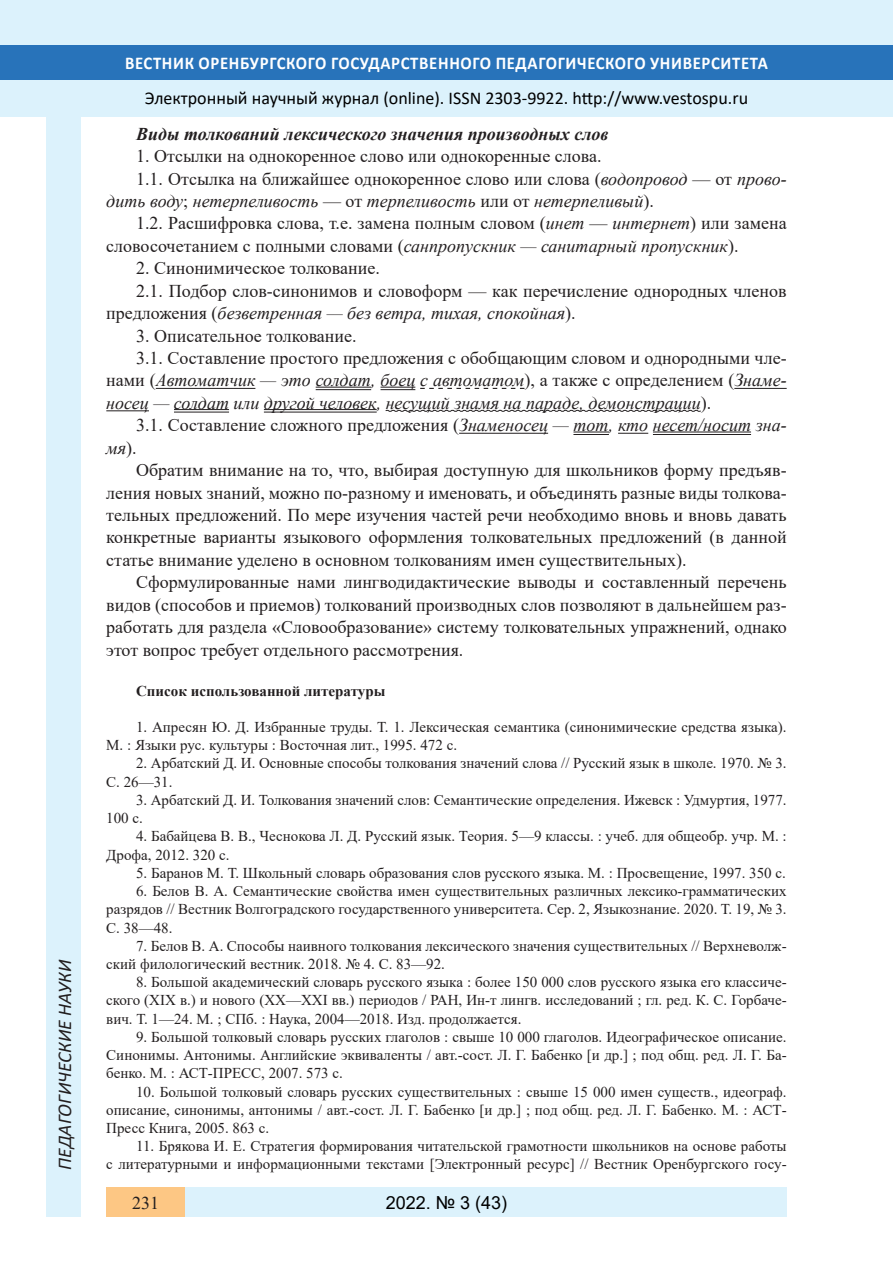
<style>
.page{position:relative;width:893px;height:1263px;background:#fff}
.page>*{position:absolute;margin:0;border:0;box-sizing:border-box;transform-origin:0 0}
.t1{font:italic 19.5px "Calibri";color:#231f20}
.Стиль2{font:18px/22.4px "Times New Roman";color:#231f20}
.Стиль2-2{font:italic 18px/22.4px "Times New Roman";color:#231f20;text-align:justify}
.t2{font:18px "Calibri";color:#000}
.t3{font:700 18px "Calibri";letter-spacing:.04em;color:#fff;scale:.93 1}
.Стиль2-3{font:italic 700 18px "Times New Roman";color:#231f20}
.t4{font:18px "Arial";color:#000}
.t5{font:700 18px "Book Antiqua";color:#000}
.литература{font:15px/18.1px "Times New Roman";color:#231f20}
.литература-2{font:700 15px "Times New Roman";color:#231f20}
.s1{font-style:italic}
.s2{font-style:normal}
</style>
<div class="page">
<div style="left:0;top:0;width:893px;height:116px;background:#dcf2fc"></div>
<div style="left:0;top:45px;width:893px;height:34px;background:#2873ba"></div>
<div style="left:47px;top:116px;width:34px;height:1101px;background:#dcf2fc"></div>
<div style="left:106px;top:1188px;width:681px;height:29px;background:#dcf2fc"></div>
<div style="left:106px;top:1188px;width:79px;height:29px;background:#fdc784"></div>
<hr style="left:156px;top:388px;width:99px;height:1px;background:#231f20">
<hr style="left:316px;top:387px;width:55px;height:1px;background:#231f20">
<hr style="left:316px;top:389px;width:55px;height:1px;background:#231f20">
<hr style="left:381px;top:387px;width:34px;height:1px;background:#231f20">
<hr style="left:381px;top:389px;width:34px;height:1px;background:#231f20">
<svg style="left:420px;top:388px;width:104px;height:1px"></svg>
<hr style="left:734px;top:388px;width:53px;height:1px;background:#231f20">
<hr style="left:106px;top:410px;width:43px;height:1px;background:#231f20">
<hr style="left:174px;top:409px;width:55px;height:1px;background:#231f20">
<hr style="left:174px;top:412px;width:55px;height:1px;background:#231f20">
<hr style="left:264px;top:409px;width:113px;height:1px;background:#231f20">
<hr style="left:264px;top:412px;width:113px;height:1px;background:#231f20">
<svg style="left:385px;top:409px;width:316px;height:3px"></svg>
<hr style="left:459px;top:433px;width:89px;height:1px;background:#231f20">
<hr style="left:573px;top:432px;width:36px;height:1px;background:#231f20">
<hr style="left:573px;top:434px;width:36px;height:1px;background:#231f20">
<hr style="left:618px;top:433px;width:30px;height:1px;background:#231f20">
<hr style="left:653px;top:432px;width:98px;height:1px;background:#231f20">
<hr style="left:653px;top:434px;width:98px;height:1px;background:#231f20">
<h1 class="t1" style="left:51px;top:1179px;width:279px;rotate:-90deg">03.00.00 Б ОЛОГИЧЕСКИЕ НАУКИ</h1>
<h1 class="t1" style="left:51px;top:1170px;width:211px;rotate:-90deg">ПЕДАГОГИЧЕСКИЕ НАУКИ</h1>
<p class="t3" style="left:125px;top:50px;width:693px">ВЕСТНИК ОРЕНБУРГСКОГО ГОСУДАРСТВЕННОГО ПЕДАГОГИЧЕСКОГО УНИВЕРСИТЕТА</p>
<p class="t2" style="left:145px;top:85px;width:605px">Электронный научный журнал (online). ISSN 2303-9922. http://www.vestospu.ru</p>
<p class="t2" style="left:388px;top:85px;width:13px">O</p>
<p class="t2" style="left:583px;top:85px;width:13px">t</p>
<p class="Стиль2-3" style="left:136px;top:121px;width:474px">Виды толкований лексического значения производных слов</p>
<p class="Стиль2" style="left:136px;top:144px;width:467px">1. Отсылки на однокоренное слово или однокоренные слова.</p>
<p class="Стиль2" style="left:106px;top:167px;width:682px;text-indent:30px">1.1. Отсылка на ближайшее однокоренное слово или слова (<span class="s1">водопровод</span> — от <span class="s1">прово&shy;дить воду</span>; <span class="s1">нетерпеливость</span> — от <span class="s1">терпеливость</span> или от <span class="s1">нетерпеливый</span>).</p>
<p class="Стиль2" style="left:106px;top:212px;width:682px;text-indent:30px">1.2. Расшифровка слова, т.е. замена полным словом (<span class="s1">инет</span> — <span class="s1">интернет</span>) или замена словосочетанием с полными словами (<span class="s1">санпропускник — санитарный пропускник</span>).</p>
<p class="Стиль2" style="left:136px;top:257px;width:245px">2. Синонимическое толкование.</p>
<p class="Стиль2" style="left:106px;top:279px;width:682px;text-indent:30px">2.1. Подбор слов-синонимов и словоформ — как перечисление однородных членов предложения (<span class="s1">безветренная — без ветра, тихая, спокойная</span>).</p>
<p class="Стиль2" style="left:136px;top:324px;width:222px">3. Описательное толкование.</p>
<p class="Стиль2-2" style="left:106px;top:346px;width:682px;text-indent:30px"><span class="s2">3.1. Составление простого предложения с обобщающим словом и однородными чле&shy;нами (</span>Автоматчик — это солдат, боец с автоматом<span class="s2">), а также с определением (</span>Знаме&shy;носец — солдат или другой человек, несущий знамя на параде, демонстрации<span class="s2">).</span></p>
<p class="Стиль2" style="left:106px;top:413px;width:682px;text-indent:30px">3.1. Составление сложного предложения (<span class="s1">Знаменосец — тот, кто несет/носит зна&shy;мя</span>).</p>
<p class="Стиль2" style="left:106px;top:458px;width:682px;text-align:justify;text-indent:30px">Обратим внимание на то, что, выбирая доступную для школьников форму предъяв&shy;ления новых знаний, можно по-разному и именовать, и объединять разные виды толкова&shy;тельных предложений. По мере изучения частей речи необходимо вновь и вновь давать конкретные варианты языкового оформления толковательных предложений (в данной статье внимание уделено в основном толкованиям имен существительных).</p>
<p class="Стиль2" style="left:106px;top:570px;width:682px;text-align:justify;text-indent:30px">Сформулированные нами лингводидактические выводы и составленный перечень видов (способов и приемов) толкований производных слов позволяют в дальнейшем раз&shy;работать для раздела «Словообразование» систему толковательных упражнений, однако этот вопрос требует отдельного рассмотрения.</p>
<p class="литература-2" style="left:136px;top:680px;width:251px">Список использованной литературы</p>
<p class="литература" style="left:106px;top:717px;width:682px;text-indent:30px">1. Апресян Ю. Д. Избранные труды. Т. 1. Лексическая семантика (синонимические средства языка).<br>М. : Языки рус. культуры : Восточная лит., 1995. 472 с.</p>
<p class="литература" style="left:106px;top:754px;width:682px;text-indent:30px">2. Арбатский Д. И. Основные способы толкования значений слова // Русский язык в школе. 1970. № 3.<br>С. 26—31.</p>
<p class="литература" style="left:106px;top:790px;width:682px;text-indent:30px">3. Арбатский Д. И. Толкования значений слов: Семантические определения. Ижевск : Удмуртия, 1977.<br>100 с.</p>
<p class="литература" style="left:106px;top:827px;width:682px;text-indent:30px">4. Бабайцева В. В., Чеснокова Л. Д. Русский язык. Теория. 5—9 классы. : учеб. для общеобр. учр. М. :<br>Дрофа, 2012. 320 с.</p>
<p class="литература" style="left:136px;top:863px;width:651px">5. Баранов М. Т. Школьный словарь образования слов русского языка. М. : Просвещение, 1997. 350 с.</p>
<p class="литература" style="left:106px;top:881px;width:682px;text-align:justify;text-indent:30px">6. Белов В. А. Семантические свойства имен существительных различных лексико-грамматических разрядов // Вестник Волгоградского государственного университета. Сер. 2, Языкознание. 2020. Т. 19, № 3.<br>С. 38—48.</p>
<p class="литература" style="left:106px;top:936px;width:682px;text-indent:30px">7. Белов В. А. Способы наивного толкования лексического значения существительных // Верхневолж&shy;ский филологический вестник. 2018. № 4. С. 83—92.</p>
<p class="литература" style="left:106px;top:972px;width:682px;text-align:justify;text-indent:30px">8. Большой академический словарь русского языка : более 150 000 слов русского языка его классиче&shy;ского (XIX в.) и нового (XX—XXI вв.) периодов / РАН, Ин-т лингв. исследований ; гл. ред. К. С. Горбаче&shy;вич. Т. 1—24. М. ; СПб. : Наука, 2004—2018. Изд. продолжается.</p>
<p class="литература" style="left:106px;top:1027px;width:682px;text-align:justify;text-indent:30px">9. Большой толковый словарь русских глаголов : свыше 10 000 глаголов. Идеографическое описание.<br>Синонимы. Антонимы. Английские эквиваленты / авт.-сост. Л. Г. Бабенко [и др.] ; под общ. ред. Л. Г. Ба&shy;бенко. М. : АСТ-ПРЕСС, 2007. 573 с.</p>
<p class="литература" style="left:106px;top:1082px;width:682px;text-align:justify;text-indent:30px">10. Большой толковый словарь русских существительных : свыше 15 000 имен существ., идеограф. описание, синонимы, антонимы / авт.-сост. Л. Г. Бабенко [и др.] ; под общ. ред. Л. Г. Бабенко. М. : АСТ-Пресс Книга, 2005. 863 с.</p>
<p class="литература" style="left:106px;top:1136px;width:682px;text-align:right">11. Брякова И. Е. Стратегия формирования читательской грамотности школьников на основе работы<br>с литературными и информационными текстами [Электронный ресурс] // Вестник Оренбургского госу-</p>
<p class="Стиль2" style="left:132px;top:1191px;width:28px">231</p>
<p class="t5" style="left:390px;top:1190px;width:37px">2018</p>
<p class="t5" style="left:460px;top:1190px;width:45px">2 26)</p>
<p class="t4" style="left:386px;top:1190px;width:123px">2022. № 3 (43)</p>
</div>
